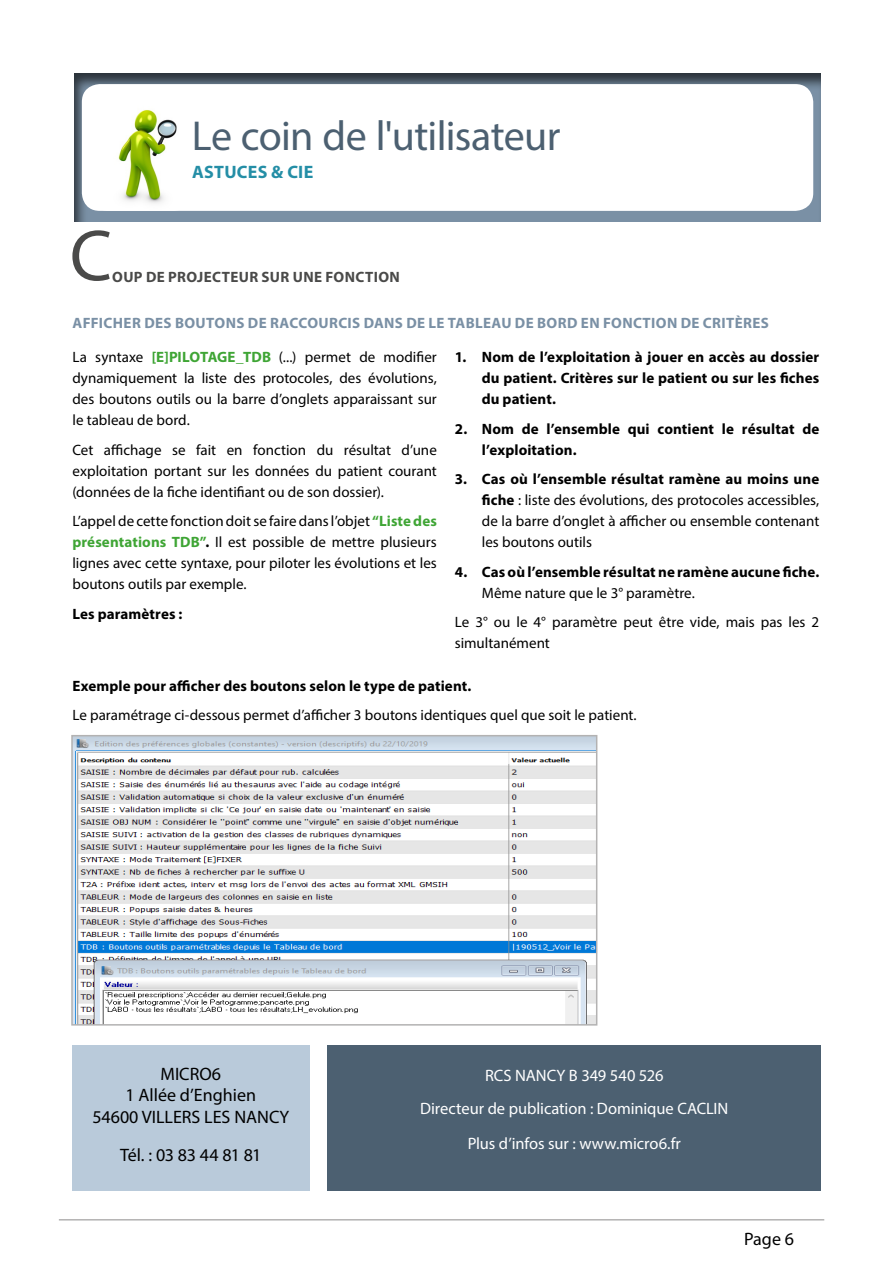
<style>
.page{position:relative;width:893px;height:1263px;background:#fff}
.page>*{position:absolute;margin:0;border:0;box-sizing:border-box;transform-origin:0 0}
.t1{font:72.9px "Myriad Pro";color:#4a4a49}
.t2{font:42px "Myriad Pro";letter-spacing:-.015em;color:#4c6071}
.t3{font:18px/21.6px "Myriad Pro";color:#000;text-align:center}
.t4{font:18px "Myriad Pro";letter-spacing:-.025em;color:#000}
.t5{font:700 18px "Myriad Pro";letter-spacing:.015em;color:#248ea6}
.t6{font:16.5px/33px "Myriad Pro";letter-spacing:-.005em;color:#fff;text-align:center}
.t7{font:15px/21px "Myriad Pro";color:#000;text-align:justify}
.t8{font:700 15px/21px "Myriad Pro";letter-spacing:.005em;color:#000;text-align:justify}
.t9{font:700 15px "Myriad Pro";letter-spacing:.025em;color:#7a90a5}
.t10{font:700 15px "Myriad Pro";letter-spacing:.025em;color:#4a4a49}
.s1{font-weight:700;color:#3fa535}
.s2{font-weight:700}
</style>
<div class="page">
<hr style="left:59px;top:1219px;width:765px;height:1px;background:#b3b2b2">
<div style="left:328px;top:1045px;width:493px;height:146px;background:#4c6071"></div>
<div style="left:72px;top:1045px;width:238px;height:146px;background:#b9cada"></div>
<div style="left:61px;top:62px;width:772px;height:160px;background:#000;opacity:.65"></div>
<div style="left:82px;top:84px;width:731px;height:127px;background:#fff;border-radius:18px"></div>
<img style="left:90px;top:86px;width:102px;height:125px">
<img style="left:74px;top:738px;width:520px;height:284px">
<div style="left:71px;top:735px;width:526px;height:290px;border:2px solid #b3b2b2"></div>
<h2 class="t2" style="left:192px;top:110px;width:370px">Le coin de l'utilisateur</h2>
<p class="t5" style="left:192px;top:160px;width:123px">ASTUCES &amp; CIE</p>
<h1 class="t1" style="left:70px;top:211px;width:44px">C</h1>
<p class="t10" style="left:112px;top:267px;width:289px">OUP DE PROJECTEUR SUR UNE FONCTION</p>
<p class="t9" style="left:73px;top:313px;width:698px">AFFICHER DES BOUTONS DE RACCOURCIS DANS DE LE TABLEAU DE BORD EN FONCTION DE CRITÈRES</p>
<p class="t7" style="left:72px;top:346px;width:366px">La syntaxe <span class="s1">[E]PILOTAGE_TDB</span> (...) permet de modifier dynamiquement la liste des protocoles, des évolutions, des boutons outils ou la barre d’onglets apparaissant sur le tableau de bord.</p>
<p class="t7" style="left:72px;top:439px;width:366px">Cet affichage se fait en fonction du résultat d’une exploitation portant sur les données du patient courant (données de la fiche identifiant ou de son dossier).</p>
<p class="t7" style="left:72px;top:510px;width:366px">L’appel de cette fonction doit se faire dans l’objet <span class="s1">“Liste des présentations TDB”</span><span class="s2">.</span> Il est possible de mettre plusieurs lignes avec cette syntaxe, pour piloter les évolutions et les boutons outils par exemple.</p>
<p class="t8" style="left:72px;top:603px;width:112px">Les paramètres :</p>
<p class="t8" style="left:482px;top:346px;width:339px;text-indent:-27px">1. Nom de l’exploitation à jouer en accès au dossier du patient. Critères sur le patient ou sur les fiches du patient.</p>
<p class="t8" style="left:482px;top:417px;width:339px;text-indent:-27px">2. Nom de l’ensemble qui contient le résultat de l’exploitation.</p>
<p class="t7" style="left:482px;top:468px;width:339px;text-indent:-27px"><span class="s2">3. Cas où l’ensemble résultat ramène au moins une fiche</span> : liste des évolutions, des protocoles accessibles, de la barre d’onglet à afficher ou ensemble contenant les boutons outils</p>
<p class="t8" style="left:455px;top:561px;width:366px">4. Cas où l’ensemble résultat ne ramène aucune fiche.</p>
<p class="t7" style="left:455px;top:578px;width:366px;line-height:29.5px;text-indent:27px">Même nature que le 3° paramètre.<br>Le 3° ou le 4° paramètre peut être vide, mais pas les 2</p>
<p class="t7" style="left:455px;top:632px;width:97px">simultanément</p>
<p class="t8" style="left:72px;top:674px;width:401px">Exemple pour afficher des boutons selon le type de patient.</p>
<p class="t7" style="left:72px;top:704px;width:566px">Le paramétrage ci-dessous permet d’afficher 3 boutons identiques quel que soit le patient.</p>
<p class="t3" style="left:92px;top:1062px;width:198px">MICRO6<br>1 Allée d’Enghien<br>54600 VILLERS LES NANCY</p>
<p class="t4" style="left:120px;top:1144px;width:143px">Tél. : 03 83 44 81 81</p>
<p class="t6" style="left:420px;top:1059px;width:310px">RCS NANCY B 349 540 526<br>Directeur de publication : Dominique CACLIN</p>
<p class="t6" style="left:468px;top:1126px;width:215px">Plus d’infos sur : www.micro6.fr</p>
<p class="t3" style="left:744px;top:1227px;width:51px">Page 6</p>
</div>
